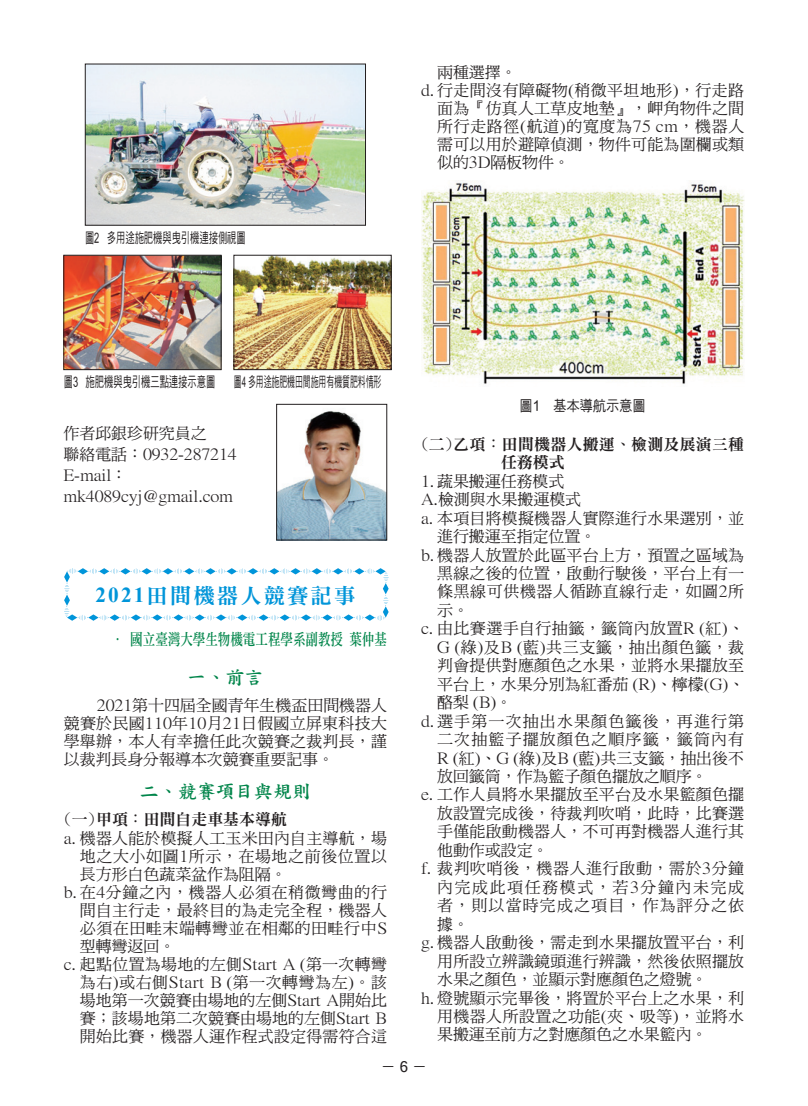
<style>
.page{position:relative;width:808px;height:1106px;background:#fff}
.page>*{position:absolute;margin:0;border:0;box-sizing:border-box;transform-origin:0 0}
.簡訊{font:21.3px "DFN Ming XB HK BF";letter-spacing:.1em;color:#0095d9}
.一{font:19.05px "DF Kai Shu W7 HKP BF";color:#00854a}
.作者{font:16.05px "DF Li Song Md WIN BF";color:#00854a;scale:.78 1}
.內文_縮1{font:15.9px/18.5px "DF Ming Md HKP BF";letter-spacing:.015em;color:#231f20;text-align:justify}
.內文-12{font:15.9px/18px "DF Ming Md HKP BF";color:#231f20;text-align:justify}
.內文-縮_一{font:15.9px/18.5px "DFN Ming XB HK BF";letter-spacing:.015em;color:#231f20}
.t1{font:15px "DF Hei Md HK BF";color:#231f20}
.圖說-中{font:14.7px "DF Hei Md HKP BF";color:#231f20;scale:.9 1}
.圖說3{font:14.25px "DF Hei Md HKP BF";color:#231f20;scale:.65 1}
.圖說3-2{font:14.25px "DF Hei Md HKP BF";color:#231f20;scale:.55 1}
.s1{font-family:"Times New Roman";font-weight:700}
.s2{font-family:"DF Kai Shu SB Estd BF"}
.s3{font-family:"Microsoft Sans Serif"}
</style>
<div class="page">
<svg style="left:64px;top:568px;width:325px;height:52px"></svg>
<img style="left:87px;top:66px;width:277px;height:157px">
<div style="left:85px;top:64px;width:281px;height:161px;border:1px solid #231f20"></div>
<img style="left:66px;top:257px;width:153px;height:111px">
<div style="left:64px;top:255px;width:157px;height:115px;border:1px solid #231f20"></div>
<img style="left:236px;top:257px;width:153px;height:111px">
<div style="left:234px;top:255px;width:157px;height:115px;border:1px solid #231f20"></div>
<img style="left:421px;top:180px;width:323px;height:205px">
<img style="left:278px;top:411px;width:107px;height:127px">
<div style="left:276px;top:404px;width:111px;height:136px;border:1px solid #231f20"></div>
<p class="圖說3" style="left:85px;top:231px;width:249px">圖2 多用途施肥機與曳引機連接側視圖</p>
<p class="內文_縮1" style="left:437px;top:63px;width:81px">兩種選擇。</p>
<p class="內文_縮1" style="left:437px;top:81px;width:309px;line-height:18px;text-indent:-16px">d. 行走間沒有障礙物(稍微平坦地形)，行走路面為『仿真人工草皮地墊』，岬角物件之間所行走路徑(航道)的寬度為75 cm，機器人需可以用於避障偵測，物件可能為圍欄或類似的3D隔板物件。</p>
<p class="圖說3" style="left:64px;top:374px;width:235px">圖3 施肥機與曳引機三點連接示意圖</p>
<p class="圖說3-2" style="left:234px;top:374px;width:270px">圖4 多用途施肥機田間施用有機質肥料情形</p>
<p class="內文-12" style="left:64px;top:423px;width:174px;line-height:21px;text-align:left">作者邱銀珍研究員之<br>聯絡電話：0932-287214<br>E-mail：mk4089cyj@gmail.com</p>
<p class="簡訊" style="left:95px;top:585px;width:261px"><span class="s1">2021</span>田間機器人競賽記事</p>
<p class="作者" style="left:112px;top:631px;width:355px">． 國立臺灣大學生物機電工程學系副教授 葉仲基</p>
<p class="一" style="left:187px;top:667px;width:78px">一、前言</p>
<p class="內文-12" style="left:64px;top:696px;width:325px;text-indent:33px">2021第十四屆全國青年生機盃田間機器人競賽於民國110年10月21日假國立屏東科技大學舉辦，本人有幸擔任此次競賽之裁判長，謹以裁判長身分報導本次競賽重要記事。</p>
<p class="一" style="left:140px;top:781px;width:173px">二、競賽項目與規則</p>
<p class="內文-縮_一" style="left:64px;top:809px;width:225px"><span class="s2">(</span>一<span class="s2">)</span>甲項<span class="s2">：</span>田間自走車基本導航</p>
<p class="內文_縮1" style="left:80px;top:829px;width:308px;line-height:18px;text-indent:-16px">a. 機器人能於模擬人工玉米田內自主導航，場地之大小如圖1所示，在場地之前後位置以長方形白色蔬菜盆作為阻隔。</p>
<p class="內文_縮1" style="left:80px;top:883px;width:309px;line-height:18px;text-indent:-16px">b. 在4分鐘之內，機器人必須在稍微彎曲的行間自主行走，最終目的為走完全程，機器人必須在田畦末端轉彎並在相鄰的田畦行中S型轉彎返回。</p>
<p class="內文_縮1" style="left:80px;top:955px;width:308px;line-height:18px;text-indent:-16px">c. 起點位置為場地的左側Start A (第一次轉彎為右)或右側Start B (第一次轉彎為左)。該場地第一次競賽由場地的左側Start A開始比賽；該場地第二次競賽由場地的左側Start B開始比賽，機器人運作程式設定得需符合這</p>
<p class="圖說-中" style="left:519px;top:398px;width:142px">圖1　基本導航示意圖</p>
<p class="內文-縮_一" style="left:501px;top:435px;width:245px;text-indent:-80px"><span class="s2">(</span>二<span class="s2">)</span>乙項<span class="s2">：</span>田間機器人搬運<span class="s2">、</span>檢測及展演三種任務模式</p>
<p class="內文_縮1" style="left:421px;top:472px;width:145px">1. 蔬果搬運任務模式</p>
<p class="內文_縮1" style="left:421px;top:491px;width:162px">A.檢測與水果搬運模式</p>
<p class="內文_縮1" style="left:437px;top:509px;width:308px;text-indent:-16px">a. 本項目將模擬機器人實際進行水果選別，並進行搬運至指定位置。</p>
<p class="內文_縮1" style="left:437px;top:546px;width:308px;text-indent:-16px">b. 機器人放置於此區平台上方，預置之區域為黑線之後的位置，啟動行駛後，平台上有一條黑線可供機器人循跡直線行走，如圖2所示。</p>
<p class="內文_縮1" style="left:437px;top:620px;width:309px;text-indent:-16px">c. 由比賽選手自行抽籤，籤筒內放置R (紅)、G (綠)及B (藍)共三支籤，抽出顏色籤，裁判會提供對應顏色之水果，並將水果擺放至平台上，水果分別為紅番茄 (R)、檸檬(G)、酪梨 (B)。</p>
<p class="內文_縮1" style="left:437px;top:712px;width:309px;text-indent:-16px">d. 選手第一次抽出水果顏色籤後，再進行第二次抽籃子擺放顏色之順序籤，籤筒內有R (紅)、G (綠)及B (藍)共三支籤，抽出後不放回籤筒，作為籃子顏色擺放之順序。</p>
<p class="內文_縮1" style="left:437px;top:786px;width:308px;text-indent:-16px">e. 工作人員將水果擺放至平台及水果籃顏色擺放設置完成後，待裁判吹哨，此時，比賽選手僅能啟動機器人，不可再對機器人進行其他動作或設定。</p>
<p class="內文_縮1" style="left:437px;top:860px;width:309px;text-indent:-16px">f. 裁判吹哨後，機器人進行啟動，需於3分鐘內完成此項任務模式，若3分鐘內未完成者，則以當時完成之項目，作為評分之依據。</p>
<p class="內文_縮1" style="left:437px;top:933px;width:308px;text-indent:-16px">g. 機器人啟動後，需走到水果擺放置平台，利用所設立辨識鏡頭進行辨識，然後依照擺放水果之顏色，並顯示對應顏色之燈號。</p>
<p class="內文_縮1" style="left:437px;top:989px;width:308px;text-indent:-16px">h. 燈號顯示完畢後，將置於平台上之水果，利用機器人所設置之功能(夾、吸等)，並將水果搬運至前方之對應顏色之水果籃內。</p>
<p class="t1" style="left:381px;top:1059px;width:48px">－ <span class="s3">6</span> －</p>
</div>
